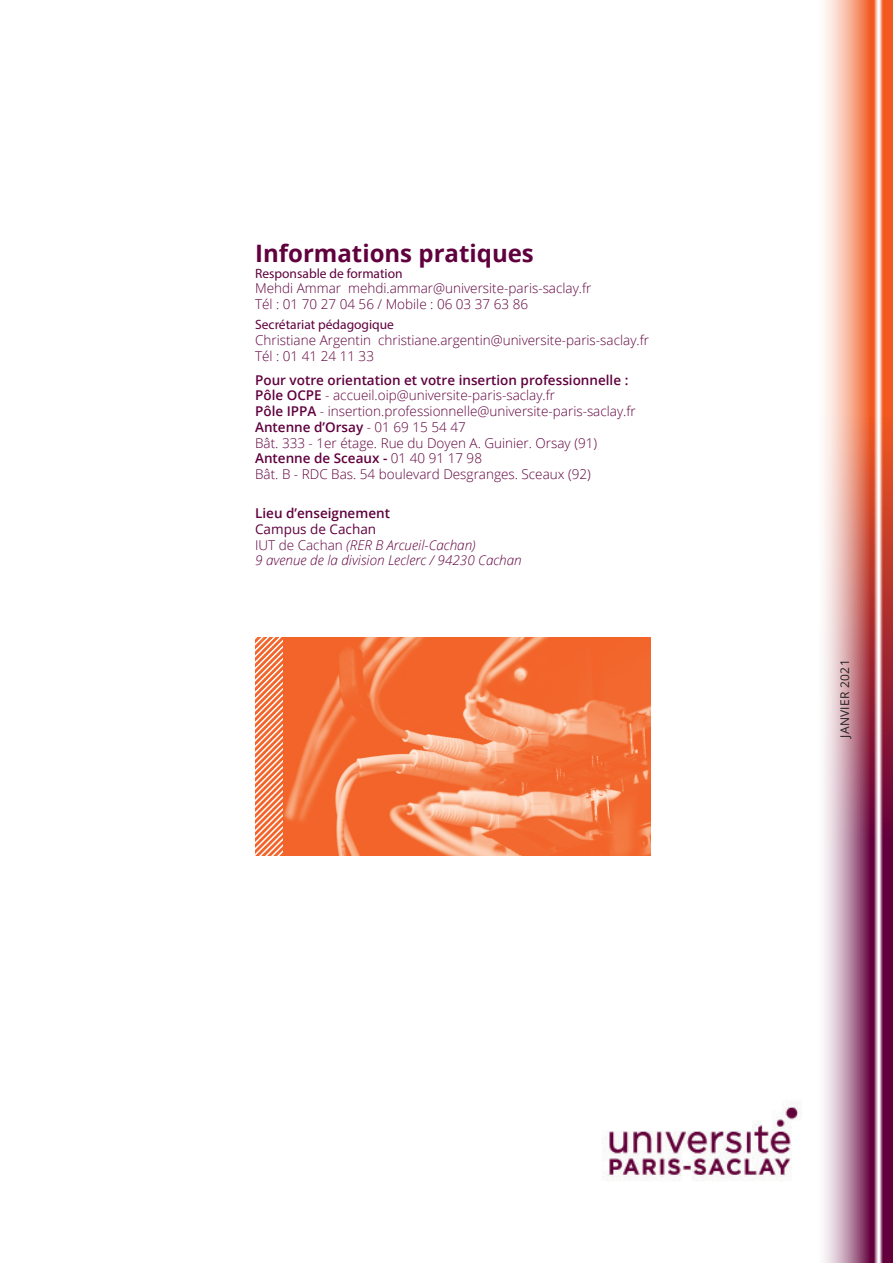
<style>
.page{position:relative;width:893px;height:1263px;background:#fff}
.page>*{position:absolute;margin:0;border:0;box-sizing:border-box;transform-origin:0 0}
.infos_inter{font:700 24px "Open Sans";color:#60013e}
.infos_texte{font:300 13.5px/15.8px "Open Sans";color:#60013e}
.infos_texte-2{font:600 13.5px "Open Sans";color:#60013e}
.texte_espace{font:300 13.5px "Open Sans";color:#60013e}
.infos_texte-3{font:italic 300 13.5px "Open Sans";color:#60013e}
.infos_texte-4{font:13.5px "Myriad Pro";color:#60013e}
.texte_espace-2{font:13.5px "Myriad Pro";color:#60013e}
.infos_texte-5{font:13.5px "Open Sans";color:#60013e}
.t1{font:12px "Open Sans";letter-spacing:.025em;color:#231f20}
.s1{font-weight:600}
.s2{font-weight:300}
.s3{font-style:normal}
</style>
<div class="page">
<svg style="left:824px;top:0;width:69px;height:1263px;background:#d08e8f"></svg>
<img style="left:283px;top:637px;width:367px;height:219px">
<svg style="left:255px;top:637px;width:28px;height:219px"></svg>
<img style="left:602px;top:1103px;width:200px;height:78px">
<p class="infos_inter" style="left:255px;top:236px;width:280px">Informations pratiques</p>
<p class="infos_texte-4" style="left:255px;top:265px;width:149px">Responsable de formation</p>
<p class="infos_texte" style="left:255px;top:280px;width:338px">Mehdi Ammar mehdi.ammar@universite-paris-saclay.fr<br>Tél : 01 70 27 04 56 / Mobile : 06 03 37 63 86</p>
<p class="texte_espace-2" style="left:255px;top:316px;width:140px">Secrétariat pédagogique</p>
<p class="texte_espace" style="left:255px;top:331px;width:395px">Christiane Argentin christiane.argentin@universite-paris-saclay.fr</p>
<p class="texte_espace" style="left:255px;top:347px;width:120px">Tél : 01 41 24 11 33</p>
<p class="infos_texte-2" style="left:255px;top:370px;width:375px">Pour votre orientation et votre insertion professionnelle :</p>
<p class="infos_texte" style="left:255px;top:387px;width:301px"><span class="s1">Pôle OCPE</span> - accueil.oip@universite-paris-saclay.fr</p>
<p class="infos_texte" style="left:255px;top:403px;width:382px"><span class="s1">Pôle IPPA</span> - insertion.professionnelle@universite-paris-saclay.fr</p>
<p class="infos_texte-2" style="left:255px;top:418px;width:212px">Antenne d’Orsay <span class="s2">- 01 69 15 54 47</span></p>
<p class="infos_texte" style="left:255px;top:434px;width:343px">Bât. 333 - 1er étage. Rue du Doyen A. Guinier. Orsay (91)</p>
<p class="infos_texte-2" style="left:255px;top:449px;width:228px">Antenne de Sceaux - <span class="s2">01 40 91 17 98</span></p>
<p class="infos_texte" style="left:255px;top:466px;width:337px">Bât. B - RDC Bas. 54 boulevard Desgranges. Sceaux (92)</p>
<p class="infos_texte-2" style="left:255px;top:504px;width:136px">Lieu d’enseignement</p>
<p class="infos_texte-5" style="left:255px;top:520px;width:122px">Campus de Cachan</p>
<p class="infos_texte-3" style="left:255px;top:535px;width:222px"><span class="s3">IUT de Cachan</span> (RER B Arcueil-Cachan)</p>
<p class="infos_texte-3" style="left:255px;top:551px;width:268px">9 avenue de la division Leclerc / 94230 Cachan</p>
<p class="t1" style="left:836px;top:738px;width:80px;rotate:-90deg">JANVIER 2021</p>
</div>
